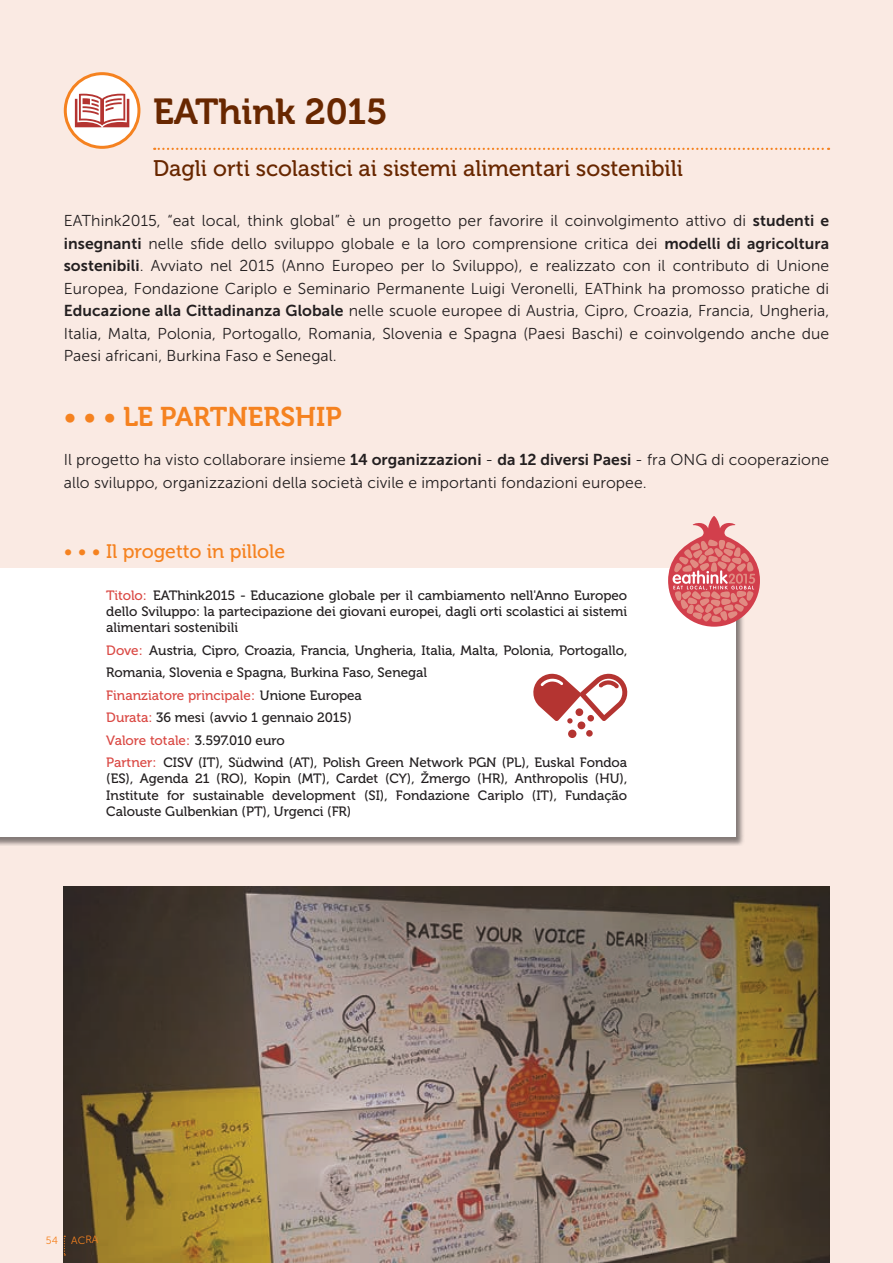
<style>
.page{position:relative;width:893px;height:1263px;background:#faeae3}
.page>*{position:absolute;margin:0;border:0;box-sizing:border-box;transform-origin:0 0}
.t1{font:36px "Museo 700";color:#682700}
.t2{font:27px "Museo 700";color:#f58220}
.t3{font:22.5px "Museo 500";color:#682700}
.t4{font:19.5px "Museo 500";color:#f58220}
.t5{font:15.75px/22.5px "Museo Sans 300";letter-spacing:.005em;color:#231f20;text-align:justify}
.t6{font:13.5px/22.5px "Museo 500";color:#231f20;text-align:justify}
.t7{font:10.5px "Museo Sans 300";letter-spacing:-.005em;color:#f58220}
.s1{font-family:"Museo Sans 700"}
.s2{color:#da4843}
</style>
<div class="page">
<img style="left:64px;top:886px;width:765px;height:377px">
<div style="left:0;top:568px;width:744px;height:278px;background:#231f20;opacity:.55"></div>
<div style="left:0;top:568px;width:736px;height:269px;background:#fff"></div>
<svg style="left:668px;top:516px;width:92px;height:111px"></svg>
<svg style="left:154px;top:148px;width:675px;height:2px"></svg>
<svg style="left:65px;top:74px;width:74px;height:73px;background:#fcf0e7"></svg>
<div style="left:64px;top:72px;width:76px;height:77px;border:3px solid #f58220;border-radius:50%"></div>
<svg style="left:75px;top:94px;width:54px;height:33px;background:#da9b99"></svg>
<svg style="left:533px;top:673px;width:95px;height:50px"></svg>
<div style="left:575px;top:708px;width:8px;height:8px;background:#b43431;border-radius:50%"></div>
<div style="left:577px;top:721px;width:8px;height:8px;background:#b43431;border-radius:50%"></div>
<div style="left:586px;top:730px;width:7px;height:7px;background:#b43431;border-radius:50%"></div>
<div style="left:568px;top:730px;width:8px;height:8px;background:#b43431;border-radius:50%"></div>
<div style="left:587px;top:715px;width:7px;height:6px;background:#b43431;border-radius:50%"></div>
<svg style="left:64px;top:1236px;width:1px;height:19px"></svg>
<h1 class="t1" style="left:153px;top:92px;width:236px">EAThink 2015</h1>
<h3 class="t3" style="left:153px;top:156px;width:531px">Dagli orti scolastici ai sistemi alimentari sostenibili</h3>
<p class="t5" style="left:64px;top:210px;width:767px">EAThink2015, “eat local, think global” è un progetto per favorire il coinvolgimento attivo di <span class="s1">studenti e insegnanti</span> nelle sfide dello sviluppo globale e la loro comprensione critica dei <span class="s1">modelli di agricoltura sostenibili</span>. Avviato nel 2015 (Anno Europeo per lo Sviluppo), e realizzato con il contributo di Unione Europea, Fondazione Cariplo e Seminario Permanente Luigi Veronelli, EAThink ha promosso pratiche di <span class="s1">Educazione alla Cittadinanza Globale</span> nelle scuole europee di Austria, Cipro, Croazia, Francia, Ungheria, Italia, Malta, Polonia, Portogallo, Romania, Slovenia e Spagna (Paesi Baschi) e coinvolgendo anche due Paesi africani, Burkina Faso e Senegal.</p>
<h2 class="t2" style="left:64px;top:401px;width:279px">• • • LE PARTNERSHIP</h2>
<p class="t5" style="left:64px;top:448px;width:767px">Il progetto ha visto collaborare insieme <span class="s1">14 organizzazioni</span> - <span class="s1">da 12 diversi Paesi</span> - fra ONG di cooperazione allo sviluppo, organizzazioni della società civile e importanti fondazioni europee.</p>
<p class="t4" style="left:64px;top:541px;width:223px">• • • Il progetto in pillole</p>
<p class="t6" style="left:106px;top:587px;width:522px;line-height:16.2px"><span class="s2">Titolo:</span> EAThink2015 - Educazione globale per il cambiamento nell'Anno Europeo dello Sviluppo: la partecipazione dei giovani europei, dagli orti scolastici ai sistemi alimentari sostenibili</p>
<p class="t6" style="left:106px;top:639px;width:522px;text-align:left"><span class="s2">Dove:</span> Austria, Cipro, Croazia, Francia, Ungheria, Italia, Malta, Polonia, Portogallo, Romania, Slovenia e Spagna, Burkina Faso, Senegal<br><span class="s2">Finanziatore principale:</span> Unione Europea<br><span class="s2">Durata:</span> 36 mesi (avvio 1 gennaio 2015)<br><span class="s2">Valore totale:</span> 3.597.010 euro<br><span class="s2">Partner:</span> CISV (IT), Südwind (AT), Polish Green Network PGN (PL), Euskal Fondoa</p>
<p class="t6" style="left:106px;top:771px;width:522px;line-height:16.2px">(ES), Agenda 21 (RO), Kopin (MT), Cardet (CY), Žmergo (HR), Anthropolis (HU), Institute for sustainable development (SI), Fondazione Cariplo (IT), Fundação Calouste Gulbenkian (PT), Urgenci (FR)</p>
<p class="t7" style="left:46px;top:1234px;width:14px">54</p>
<p class="t7" style="left:71px;top:1234px;width:29px">ACRA</p>
</div>
